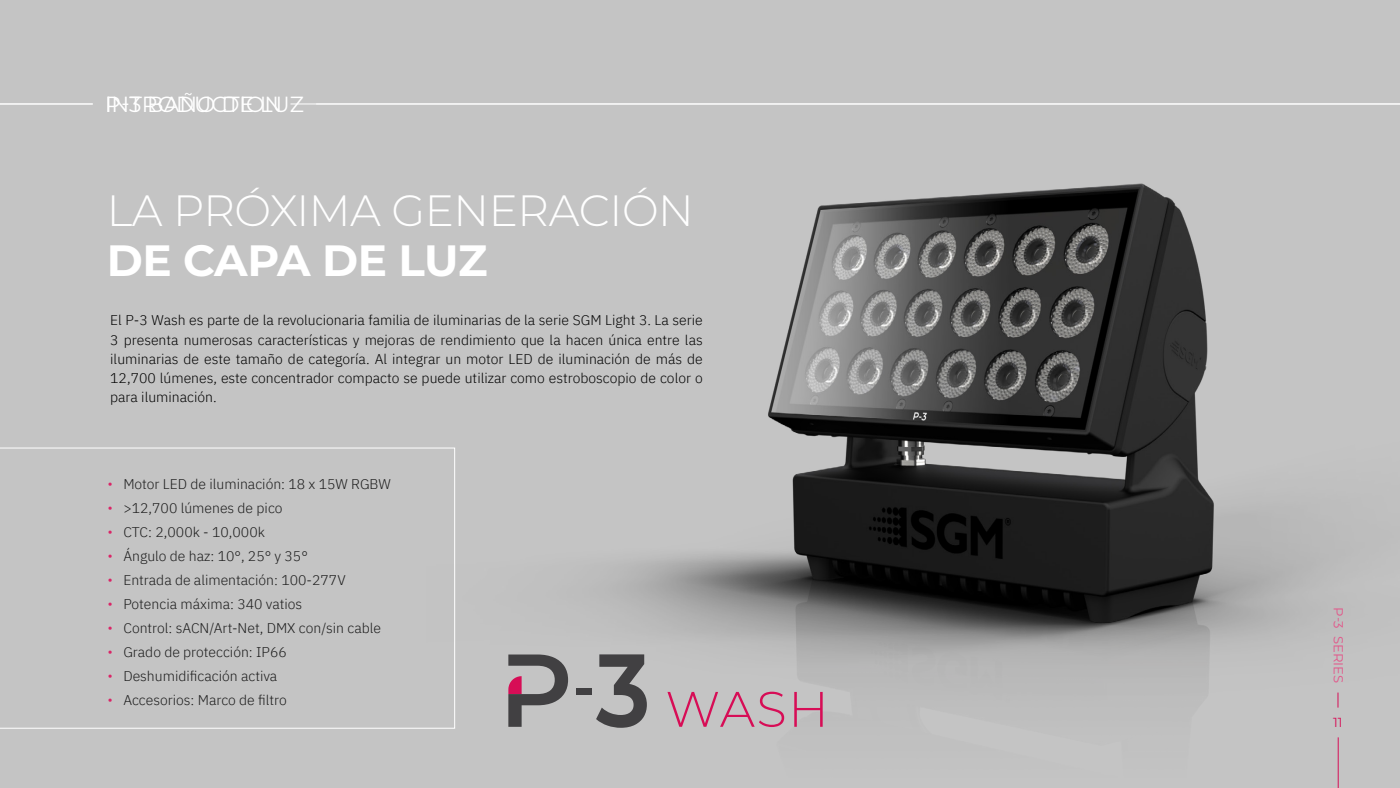
<style>
.page{position:relative;width:1400px;height:788px;background:#c2c2c2}
.page>*{position:absolute;margin:0;border:0;box-sizing:border-box;transform-origin:0 0}
.t1{font:300 43.75px "Montserrat";letter-spacing:-.01em;color:#fff}
.t2{font:700 43.75px "Montserrat";letter-spacing:-.01em;color:#fff}
.t3{font:21.88px "Montserrat";color:#fff}
.t4{font:300 14px/19.2px "IBM Plex Sans";color:#000;text-align:justify}
.t5{font:300 14px "IBM Plex Sans";color:#1a1a1a}
.t6{font:13.12px "Montserrat";color:#e35589}
.t7{font:13.12px "Montserrat";color:#d70d56}
.s1{font-family:"Montserrat";font-weight:500;font-size:17.5px;color:#db2567}
</style>
<div class="page">
<img style="left:278px;top:103px;width:1122px;height:684px">
<hr style="left:1338px;top:737px;width:1px;height:50px;background:#d70d56">
<svg style="left:1338px;top:692px;width:1px;height:15px"></svg>
<hr style="left:290px;top:104px;width:1110px;height:1px;background:#fff">
<svg style="left:0;top:447px;width:455px;height:281px"></svg>
<hr style="left:0;top:104px;width:93px;height:1px;background:#fff">
<svg style="left:667px;top:691px;width:117px;height:36px"></svg>
<svg style="left:794px;top:691px;width:29px;height:35px"></svg>
<svg style="left:596px;top:654px;width:51px;height:73px"></svg>
<svg style="left:508px;top:654px;width:60px;height:72px"></svg>
<div style="left:577px;top:688px;width:15px;height:7px;background:#414042"></div>
<h2 class="t3" style="left:105px;top:89px;width:200px">P-3 BAÑO DE LUZ</h2>
<h2 class="t3" style="left:105px;top:89px;width:179px">INTRODUCTION</h2>
<h1 class="t1" style="left:107px;top:181px;width:589px">LA PRÓXIMA GENERACIÓN</h1>
<h1 class="t2" style="left:107px;top:229px;width:382px">DE CAPA DE LUZ</h1>
<p class="t4" style="left:110px;top:309px;width:594px">El P-3 Wash es parte de la revolucionaria familia de iluminarias de la serie SGM Light 3. La serie 3 presenta numerosas características y mejoras de rendimiento que la hacen única entre las iluminarias de este tamaño de categoría. Al integrar un motor LED de iluminación de más de 12,700 lúmenes, este concentrador compacto se puede utilizar como estroboscopio de color o para iluminación.</p>
<p class="t5" style="left:108px;top:473px;width:285px"><span class="s1">•</span> Motor LED de iluminación: 18 x 15W RGBW</p>
<p class="t5" style="left:108px;top:497px;width:176px"><span class="s1">•</span> &gt;12,700 lúmenes de pico</p>
<p class="t5" style="left:108px;top:521px;width:159px"><span class="s1">•</span> CTC: 2,000k - 10,000k</p>
<p class="t5" style="left:108px;top:545px;width:202px"><span class="s1">•</span> Ángulo de haz: 10°, 25° y 35°</p>
<p class="t5" style="left:108px;top:569px;width:240px"><span class="s1">•</span> Entrada de alimentación: 100-277V</p>
<p class="t5" style="left:108px;top:593px;width:196px"><span class="s1">•</span> Potencia máxima: 340 vatios</p>
<p class="t5" style="left:108px;top:617px;width:275px"><span class="s1">•</span> Control: sACN/Art-Net, DMX con/sin cable</p>
<p class="t5" style="left:108px;top:641px;width:181px"><span class="s1">•</span> Grado de protección: IP66</p>
<p class="t5" style="left:108px;top:665px;width:171px"><span class="s1">•</span> Deshumidificación activa</p>
<p class="t5" style="left:108px;top:689px;width:181px"><span class="s1">•</span> Accesorios: Marco de filtro</p>
<p class="t6" style="left:1348px;top:607px;width:77px;rotate:90deg">P-3 SERIES</p>
<p class="t7" style="left:1333px;top:713px;width:11px">11</p>
</div>
